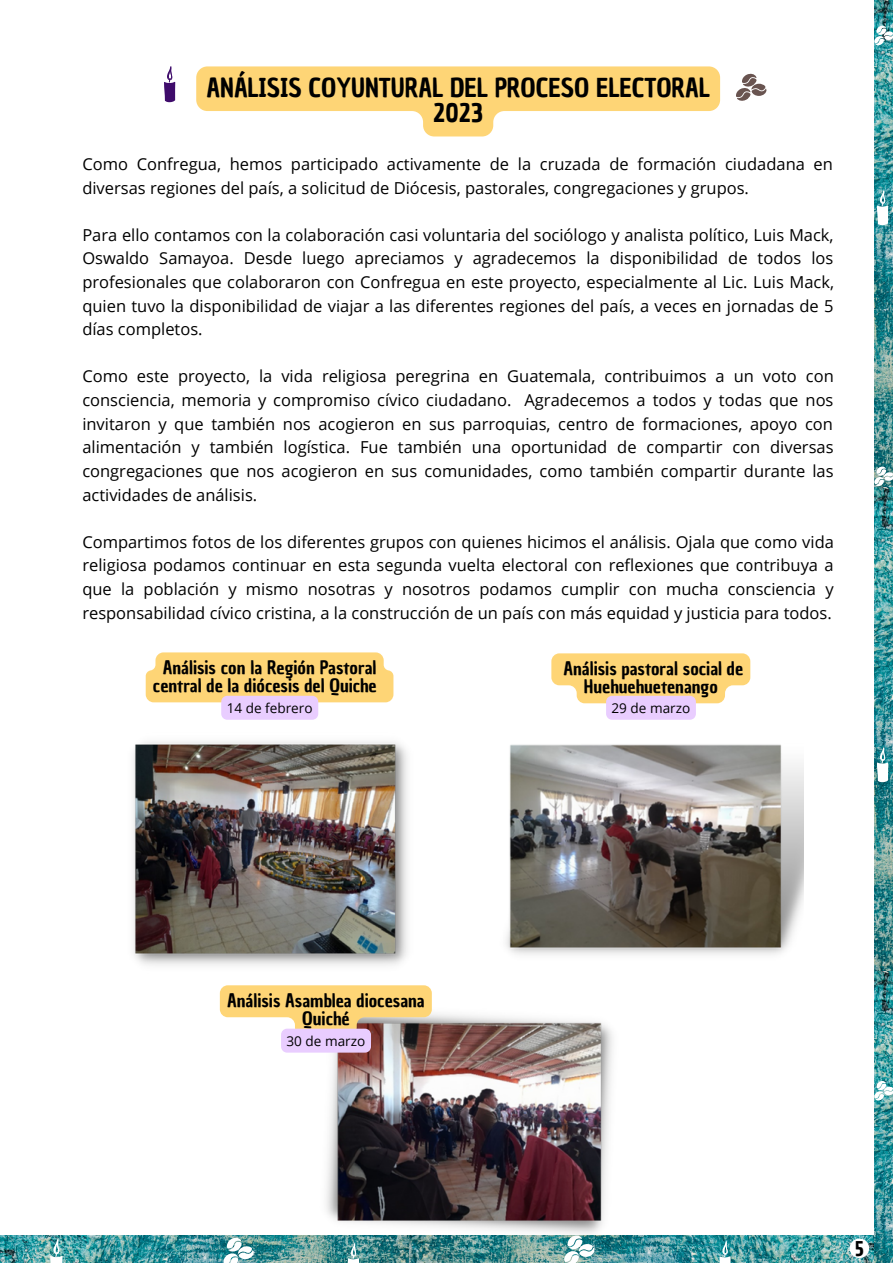
<style>
.page{position:relative;width:893px;height:1264px;background:#fff}
.page>*{position:absolute;margin:0;border:0;box-sizing:border-box;transform-origin:0 0}
.t1{font:25.5px/25.5px "Chau Philomene One";color:#000;text-align:center}
.t2{font:19.8px "Chau Philomene One";color:#000}
.t3{font:18px/18px "Chau Philomene One";color:#000;text-align:center}
.t4{font:16.5px/23.5px "Open Sans";color:#000;text-align:justify}
.t5{font:13.5px "Open Sans";color:#000}
</style>
<div class="page">
<img style="left:0;top:1235px;width:409px;height:27px">
<img style="left:409px;top:1235px;width:428px;height:27px">
<svg style="left:837px;top:1235px;width:44px;height:28px"></svg>
<svg style="left:49px;top:1235px;width:16px;height:27px"></svg>
<svg style="left:348px;top:1242px;width:16px;height:20px"></svg>
<svg style="left:698px;top:1235px;width:32px;height:27px"></svg>
<svg style="left:221px;top:1235px;width:35px;height:27px"></svg>
<svg style="left:561px;top:1242px;width:35px;height:20px"></svg>
<svg style="left:164px;top:66px;width:11px;height:36px"></svg>
<svg style="left:736px;top:73px;width:31px;height:28px"></svg>
<img style="left:133px;top:741px;width:275px;height:225px">
<img style="left:506px;top:744px;width:297px;height:211px">
<svg style="left:196px;top:66px;width:524px;height:70px"></svg>
<svg style="left:146px;top:652px;width:247px;height:67px"></svg>
<svg style="left:551px;top:653px;width:199px;height:66px"></svg>
<img style="left:319px;top:1014px;width:300px;height:228px">
<svg style="left:220px;top:985px;width:212px;height:67px"></svg>
<img style="left:874px;top:0;width:18px;height:464px">
<svg style="left:874px;top:464px;width:18px;height:23px"></svg>
<img style="left:874px;top:487px;width:18px;height:484px">
<svg style="left:876px;top:747px;width:12px;height:35px"></svg>
<img style="left:874px;top:971px;width:18px;height:291px">
<svg style="left:874px;top:24px;width:18px;height:23px"></svg>
<img style="left:876px;top:67px;width:16px;height:316px">
<svg style="left:874px;top:1079px;width:18px;height:23px"></svg>
<p class="t1" style="left:206px;top:75px;width:505px">ANÁLISIS COYUNTURAL DEL PROCESO ELECTORAL<br>2023</p>
<p class="t4" style="left:82px;top:152px;width:752px">Como Confregua, hemos participado activamente de la cruzada de formación ciudadana en diversas regiones del país, a solicitud de Diócesis, pastorales, congregaciones y grupos.</p>
<p class="t4" style="left:82px;top:222px;width:753px">Para ello contamos con la colaboración casi voluntaria del sociólogo y analista político, Luis Mack, Oswaldo Samayoa. Desde luego apreciamos y agradecemos la disponibilidad de todos los profesionales que colaboraron con Confregua en este proyecto, especialmente al Lic. Luis Mack, quien tuvo la disponibilidad de viajar a las diferentes regiones del país, a veces en jornadas de 5 días completos.</p>
<p class="t4" style="left:82px;top:364px;width:752px">Como este proyecto, la vida religiosa peregrina en Guatemala, contribuimos a un voto con consciencia, memoria y compromiso cívico ciudadano. Agradecemos a todos y todas que nos invitaron y que también nos acogieron en sus parroquias, centro de formaciones, apoyo con alimentación y también logística. Fue también una oportunidad de compartir con diversas congregaciones que nos acogieron en sus comunidades, como también compartir durante las actividades de análisis.</p>
<p class="t4" style="left:82px;top:529px;width:753px">Compartimos fotos de los diferentes grupos con quienes hicimos el análisis. Ojala que como vida religiosa podamos continuar en esta segunda vuelta electoral con reflexiones que contribuya a que la población y mismo nosotras y nosotros podamos cumplir con mucha consciencia y responsabilidad cívico cristina, a la construcción de un país con más equidad y justicia para todos.</p>
<p class="t3" style="left:153px;top:658px;width:225px">Análisis con la Región Pastoral central de la diócesis del Quiche</p>
<p class="t5" style="left:227px;top:698px;width:87px">14 de febrero</p>
<p class="t3" style="left:563px;top:659px;width:181px">Análisis pastoral social de<br>Huehuehuetenango</p>
<p class="t5" style="left:611px;top:698px;width:80px">29 de marzo</p>
<p class="t3" style="left:227px;top:991px;width:199px">Análisis Asamblea diocesana<br>Quiché</p>
<p class="t5" style="left:286px;top:1031px;width:80px">30 de marzo</p>
<p class="t2" style="left:855px;top:1235px;width:10px">5</p>
</div>
